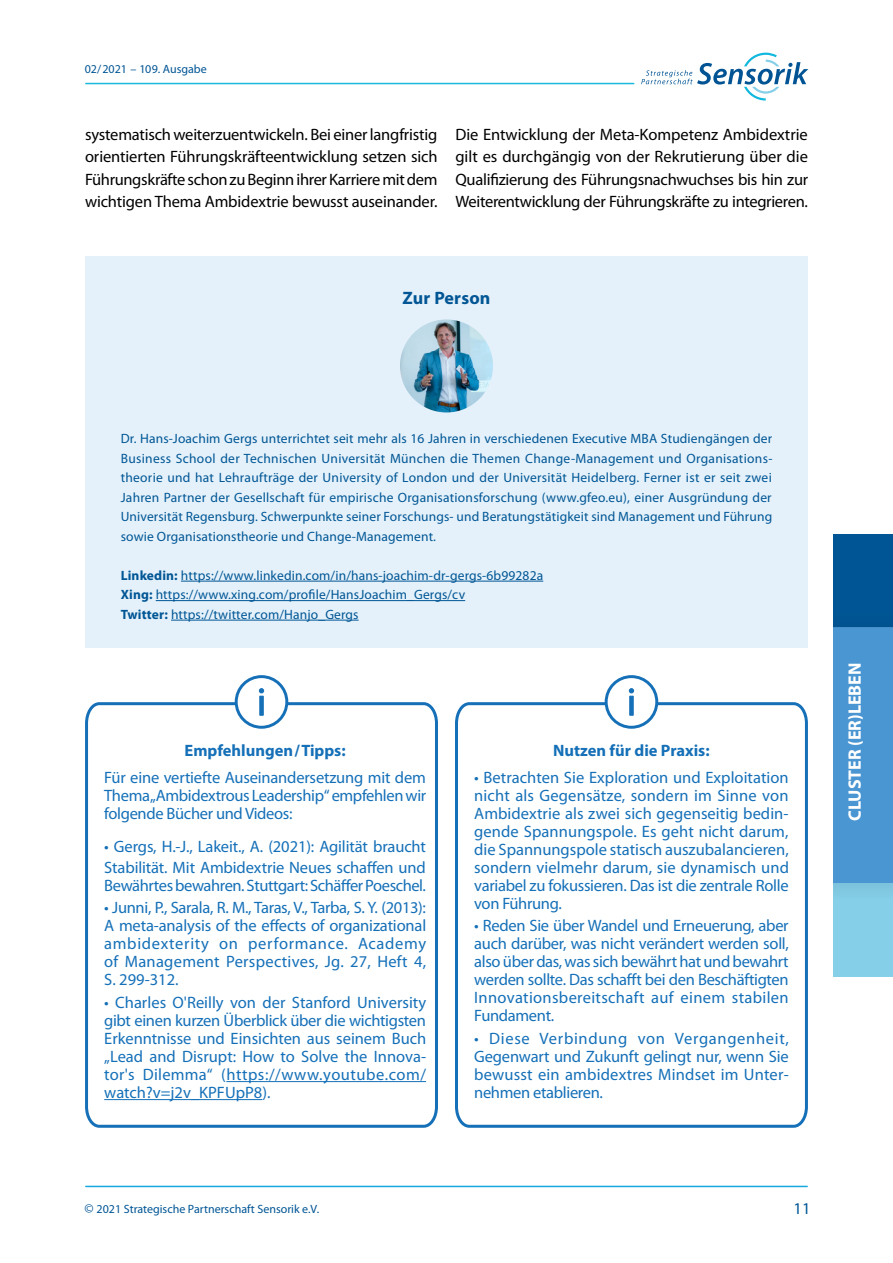
<style>
.page{position:relative;width:893px;height:1263px;background:#fff}
.page>*{position:absolute;margin:0;border:0;box-sizing:border-box;transform-origin:0 0}
.t1{font:700 18px "Myriad Pro";color:#fff}
.t2{font:700 18px "Myriad Pro";letter-spacing:.01em;color:#005695}
.t3{font:16.5px/18px "Myriad Pro";letter-spacing:-.01em;color:#1570b8;text-align:justify}
.t4{font:16.5px/22.5px "Myriad Pro";letter-spacing:-.01em;color:#000;text-align:justify}
.t5{font:700 16.5px "Myriad Pro";color:#1570b8}
.t6{font:16.5px "Myriad Pro";color:#005595}
.t7{font:13.5px/19.5px "Myriad Pro";letter-spacing:.01em;color:#005695;text-align:justify}
.t8{font:12px "Myriad Pro";color:#005595}
.s1{font-weight:700}
.s2{font-size:13.5px}
</style>
<div class="page">
<hr style="left:86px;top:1186px;width:721px;height:1px;background:#16a8de">
<hr style="left:86px;top:83px;width:548px;height:1px;background:#1dbadf">
<svg style="left:641px;top:53px;width:167px;height:48px"></svg>
<div style="left:833px;top:628px;width:60px;height:255px;background:#4a96d2"></div>
<div style="left:833px;top:534px;width:60px;height:94px;background:#005695"></div>
<div style="left:833px;top:883px;width:60px;height:93px;background:#85cfe8"></div>
<div style="left:85px;top:257px;width:723px;height:391px;background:#e4f1fa"></div>
<hr style="left:181px;top:581px;width:362px;height:1px;background:#005695">
<hr style="left:156px;top:600px;width:309px;height:1px;background:#005695">
<hr style="left:171px;top:620px;width:188px;height:1px;background:#005695">
<img style="left:400px;top:319px;width:93px;height:93px;border-radius:46px">
<svg style="left:85px;top:701px;width:353px;height:427px"></svg>
<hr style="left:226px;top:1081px;width:200px;height:1px;background:#1570b8">
<hr style="left:104px;top:1099px;width:158px;height:1px;background:#1570b8">
<svg style="left:235px;top:675px;width:53px;height:54px"></svg>
<div style="left:238px;top:678px;width:47px;height:48px;background:#fff;border-radius:50%"></div>
<hr style="left:260px;top:696px;width:3px;height:19px;background:#1570b8">
<div style="left:259px;top:696px;width:5px;height:20px;border:1px solid #1570b8"></div>
<svg style="left:259px;top:688px;width:5px;height:5px"></svg>
<svg style="left:455px;top:701px;width:353px;height:427px"></svg>
<svg style="left:605px;top:675px;width:53px;height:54px"></svg>
<div style="left:608px;top:678px;width:47px;height:48px;background:#fff;border-radius:50%"></div>
<hr style="left:630px;top:696px;width:3px;height:19px;background:#1570b8">
<div style="left:629px;top:696px;width:5px;height:20px;border:1px solid #1570b8"></div>
<svg style="left:629px;top:688px;width:5px;height:5px"></svg>
<p class="t8" style="left:85px;top:63px;width:123px">02/2021 – 109. Ausgabe</p>
<p class="t4" style="left:85px;top:123px;width:354px">systematisch weiterzuentwickeln. Bei einer langfristig orientierten Führungskräfteentwicklung setzen sich Führungskräfte schon zu Beginn ihrer Karriere mit dem wichtigen Thema Ambidextrie bewusst auseinander.</p>
<p class="t4" style="left:455px;top:123px;width:354px">Die Entwicklung der Meta-Kompetenz Ambidextrie gilt es durchgängig von der Rekrutierung über die Qualifizierung des Führungsnachwuchses bis hin zur Weiterentwicklung der Führungskräfte zu integrieren.</p>
<p class="t2" style="left:403px;top:288px;width:89px">Zur Person</p>
<p class="t7" style="left:121px;top:429px;width:653px">Dr. Hans-Joachim Gergs unterrichtet seit mehr als 16 Jahren in verschiedenen Executive MBA Studiengängen der Business School der Technischen Universität München die Themen Change-Management und Organisations&shy;theorie und hat Lehraufträge der University of London und der Universität Heidelberg. Ferner ist er seit zwei Jahren Partner der Gesellschaft für empirische Organisationsforschung (www.gfeo.eu), einer Ausgründung der Universität Regensburg. Schwerpunkte seiner Forschungs- und Beratungstätigkeit sind Management und Führung sowie Organisationstheorie und Change-Management.</p>
<p class="t7" style="left:121px;top:566px;width:424px;text-align:left"><span class="s1">Linkedin:</span> https://www.linkedin.com/in/hans-joachim-dr-gergs-6b99282a<br><span class="s1">Xing:</span> https://www.xing.com/profile/HansJoachim_Gergs/cv<br><span class="s1">Twitter:</span> https://twitter.com/Hanjo_Gergs</p>
<p class="t5" style="left:185px;top:741px;width:163px">Empfehlungen / Tipps:</p>
<p class="t3" style="left:104px;top:769px;width:323px">Für eine vertiefte Auseinandersetzung mit dem Thema „Ambidextrous Leadership“ empfehlen wir folgende Bücher und Videos:</p>
<p class="t3" style="left:104px;top:836px;width:323px;line-height:21px">• Gergs, H.-J., Lakeit., A. (2021): Agilität braucht<br>Stabilität. Mit Ambidextrie Neues schaffen und</p>
<p class="t3" style="left:104px;top:877px;width:323px">Bewährtes bewahren. Stuttgart: Schäffer Poeschel.</p>
<p class="t3" style="left:104px;top:899px;width:324px">• Junni, P., Sarala, R. M., Taras, V., Tarba, S. Y. (2013):<br>A meta-analysis of the effects of organizational ambidexterity on performance. Academy of Management Perspectives, Jg. 27, Heft 4, S. 299-312.</p>
<p class="t3" style="left:104px;top:994px;width:324px">• Charles O'Reilly von der Stanford University gibt einen kurzen Überblick über die wichtigsten Erkenntnisse und Einsichten aus seinem Buch „Lead and Disrupt: How to Solve the Innova&shy;tor's Dilemma“ (https://www.youtube.com/ watch?v=j2v_KPFUpP8).</p>
<p class="t5" style="left:553px;top:741px;width:158px">Nutzen für die Praxis:</p>
<p class="t3" style="left:474px;top:769px;width:316px">• Betrachten Sie Exploration und Exploitation nicht als Gegensätze, sondern im Sinne von Ambidextrie als zwei sich gegenseitig bedin&shy;gende Spannungspole. Es geht nicht darum, die Spannungspole statisch auszubalancieren, sondern vielmehr darum, sie dynamisch und variabel zu fokussieren. Das ist die zentrale Rolle von Führung.</p>
<p class="t3" style="left:474px;top:917px;width:316px">• Reden Sie über Wandel und Erneuerung, aber auch darüber, was nicht verändert werden soll, also über das, was sich bewährt hat und bewahrt werden sollte. Das schafft bei den Beschäftigten Innovationsbereitschaft auf einem stabilen Fundament.</p>
<p class="t3" style="left:474px;top:1030px;width:316px">• Diese Verbindung von Vergangenheit, Gegenwart und Zukunft gelingt nur, wenn Sie bewusst ein ambidextres Mindset im Unter&shy;nehmen etablieren.</p>
<p class="t8" style="left:85px;top:1203px;width:236px"><span class="s2">©</span> 2021 Strategische Partnerschaft Sensorik e.V.</p>
<p class="t6" style="left:793px;top:1199px;width:18px">11</p>
<p class="t1" style="left:845px;top:821px;width:160px;rotate:-90deg">CLUSTER (ER)LEBEN</p>
</div>
